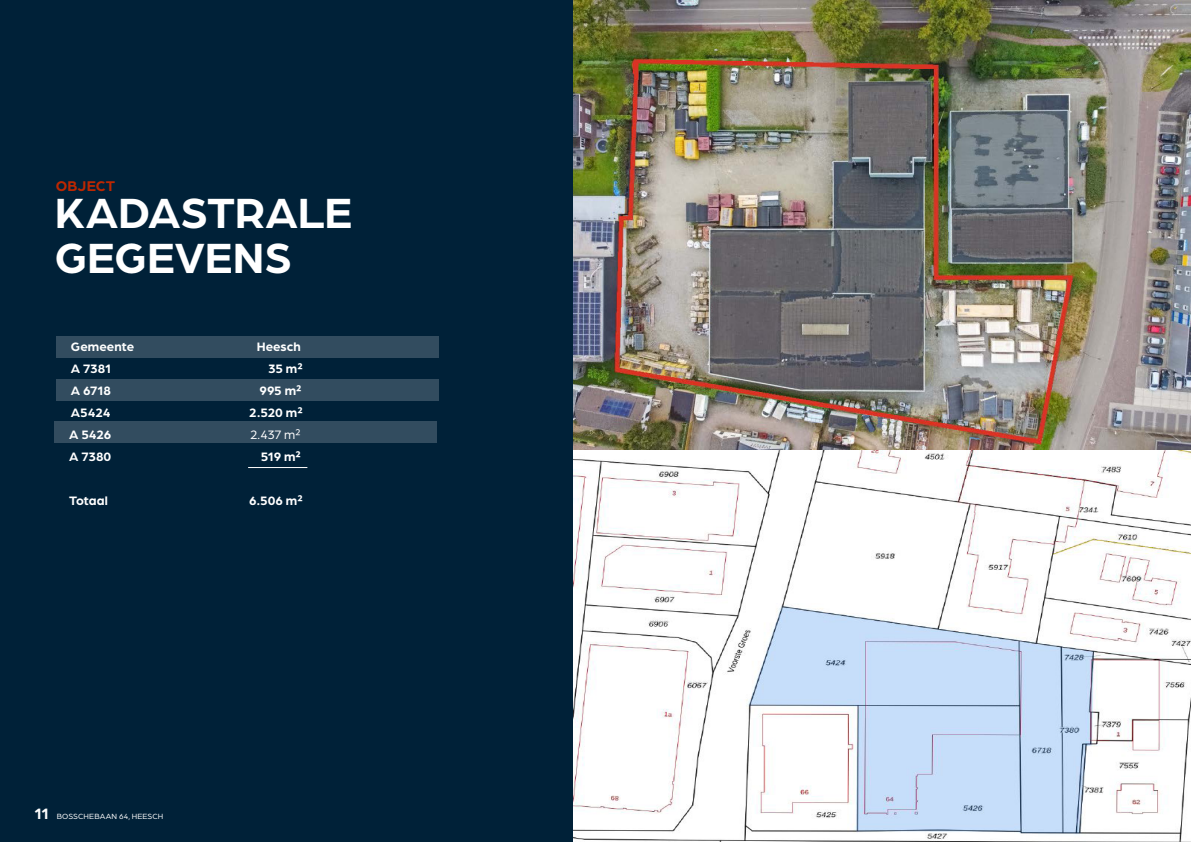
<style>
.page{position:relative;width:1191px;height:842px;background:#fff}
.page>*{position:absolute;margin:0;border:0;box-sizing:border-box;transform-origin:0 0}
.Koppen_groot_wit{font:700 45px "Arboria";letter-spacing:-.005em;color:#fff}
.Kopjes_klein_rood{font:700 15px "Arboria";letter-spacing:.01em;color:#bc2701}
.t1{font:700 13px "Arboria";letter-spacing:-.005em;color:#fff}
.t2{font:13px "Arboria";color:#fff}
.t3{font:8px "Arboria";letter-spacing:.02em;color:#fff}
.s1{font-weight:700;font-size:16px}
</style>
<div class="page">
<div style="left:0;top:0;width:573px;height:842px;background:#002138"></div>
<div style="left:57px;top:336px;width:382px;height:22px;background:#324c5f"></div>
<div style="left:57px;top:379px;width:382px;height:22px;background:#324c5f"></div>
<img style="left:573px;top:0;width:618px;height:450px">
<img style="left:573px;top:450px;width:618px;height:392px">
<div style="left:55px;top:421px;width:382px;height:22px;background:#324c5f"></div>
<hr style="left:248px;top:467px;width:59px;height:1px;background:#fff">
<p class="Kopjes_klein_rood" style="left:56px;top:175px;width:61px">OBJECT</p>
<p class="Koppen_groot_wit" style="left:55px;top:182px;width:298px">KADASTRALE</p>
<p class="Koppen_groot_wit" style="left:55px;top:227px;width:239px">GEGEVENS</p>
<p class="t1" style="left:71px;top:337px;width:65px">Gemeente</p>
<p class="t1" style="left:257px;top:337px;width:46px">Heesch</p>
<p class="t1" style="left:71px;top:359px;width:42px">A 7381</p>
<p class="t1" style="left:268px;top:359px;width:36px">35 m²</p>
<p class="t1" style="left:71px;top:381px;width:42px">A 6718</p>
<p class="t1" style="left:259px;top:381px;width:43px">995 m²</p>
<p class="t1" style="left:71px;top:403px;width:41px">A5424</p>
<p class="t1" style="left:249px;top:403px;width:55px">2.520 m²</p>
<p class="t1" style="left:69px;top:425px;width:44px">A 5426</p>
<p class="t2" style="left:250px;top:426px;width:52px">2.437 m²</p>
<p class="t1" style="left:69px;top:447px;width:44px">A 7380</p>
<p class="t1" style="left:261px;top:447px;width:42px">519 m²</p>
<p class="t1" style="left:69px;top:491px;width:40px">Totaal</p>
<p class="t1" style="left:249px;top:491px;width:55px">6.506 m²</p>
<p class="t3" style="left:34px;top:811px;width:131px"><span class="s1">11</span> BOSSCHEBAAN 64, HEESCH</p>
</div>
